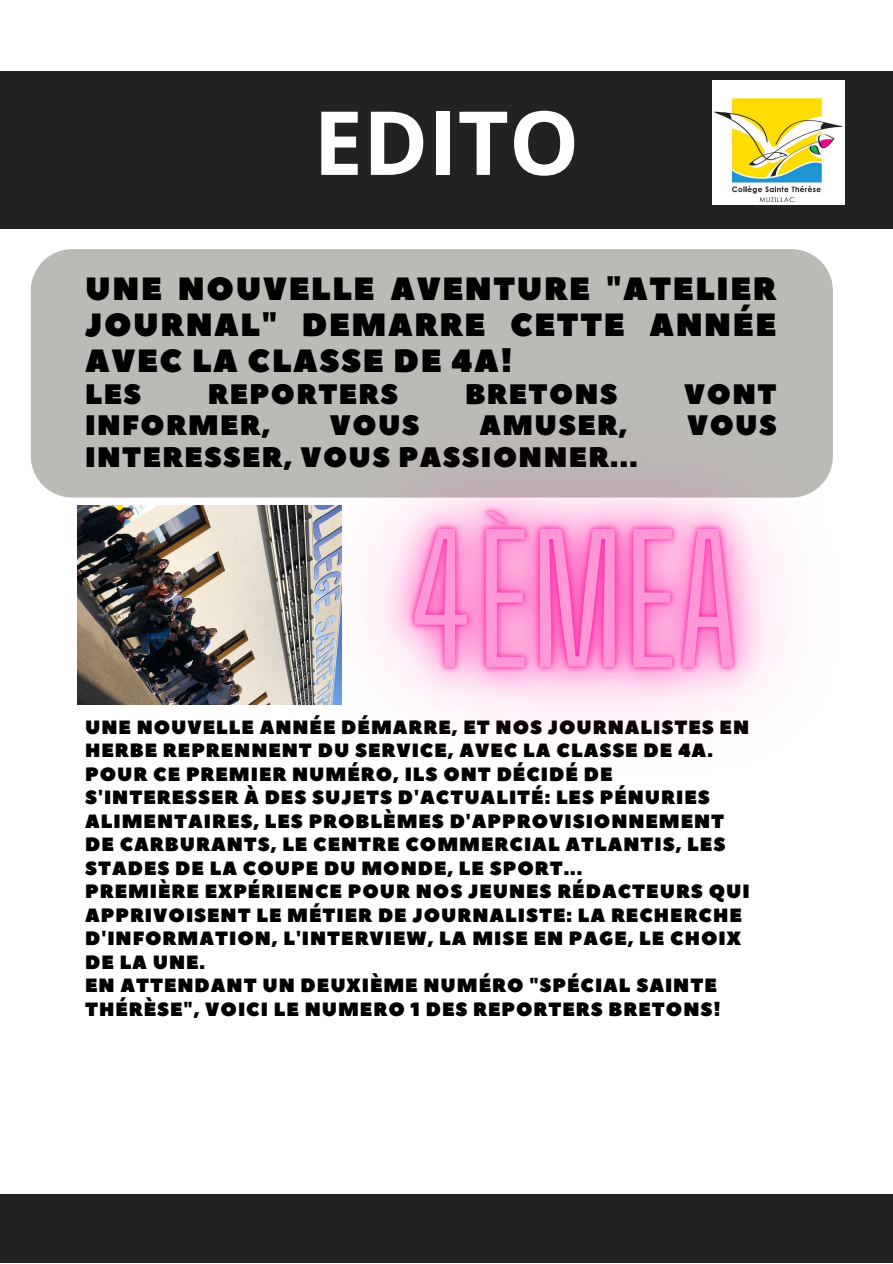
<style>
.page{position:relative;width:893px;height:1264px;background:#fff}
.page>*{position:absolute;margin:0;border:0;box-sizing:border-box;transform-origin:0 0}
.t1{font:700 88.35px "Open Sans";color:#fff}
.t2{font:32.1px/36px "Peace Sans";letter-spacing:.05em;color:#000;text-align:justify}
.t3{font:28.05px "Peace Sans";letter-spacing:.05em;color:#000}
.t4{font:19.2px/23.5px "Peace Sans";letter-spacing:.05em;color:#000}
</style>
<div class="page">
<div style="left:0;top:72px;width:892px;height:157px;background:#222"></div>
<div style="left:0;top:1194px;width:892px;height:68px;background:#222"></div>
<div style="left:31px;top:249px;width:801px;height:248px;background:#bbbab6"></div>
<img style="left:78px;top:505px;width:136px;height:199px">
<img style="left:214px;top:302px;width:619px;height:419px">
<img style="left:712px;top:80px;width:132px;height:124px">
<p class="t1" style="left:313px;top:80px;width:267px">EDITO</p>
<p class="t2" style="left:85px;top:272px;width:692px">UNE NOUVELLE AVENTURE "ATELIER JOURNAL" DEMARRE CETTE ANNÉE AVEC LA CLASSE DE 4A!</p>
<p class="t3" style="left:85px;top:375px;width:57px">LES</p>
<p class="t3" style="left:208px;top:375px;width:192px">REPORTERS</p>
<p class="t3" style="left:465px;top:375px;width:154px">BRETONS</p>
<p class="t3" style="left:684px;top:375px;width:94px">VONT</p>
<p class="t3" style="left:85px;top:407px;width:186px">INFORMER,</p>
<p class="t3" style="left:330px;top:407px;width:91px">VOUS</p>
<p class="t3" style="left:479px;top:407px;width:149px">AMUSER,</p>
<p class="t3" style="left:687px;top:407px;width:91px">VOUS</p>
<p class="t3" style="left:85px;top:438px;width:554px">INTERESSER, VOUS PASSIONNER...</p>
<p class="t4" style="left:85px;top:715px;width:665px">UNE NOUVELLE ANNÉE DÉMARRE, ET NOS JOURNALISTES EN<br>HERBE REPRENNENT DU SERVICE, AVEC LA CLASSE DE 4A.</p>
<p class="t4" style="left:85px;top:762px;width:641px">POUR CE PREMIER NUMÉRO, ILS ONT DÉCIDÉ DE S'INTERESSER À DES SUJETS D'ACTUALITÉ: LES PÉNURIES ALIMENTAIRES, LES PROBLÈMES D'APPROVISIONNEMENT DE CARBURANTS, LE CENTRE COMMERCIAL ATLANTIS, LES STADES DE LA COUPE DU MONDE, LE SPORT...</p>
<p class="t4" style="left:85px;top:880px;width:666px">PREMIÈRE EXPÉRIENCE POUR NOS JEUNES RÉDACTEURS QUI APPRIVOISENT LE MÉTIER DE JOURNALISTE: LA RECHERCHE D'INFORMATION, L'INTERVIEW, LA MISE EN PAGE, LE CHOIX DE LA UNE.</p>
<p class="t4" style="left:85px;top:974px;width:637px">EN ATTENDANT UN DEUXIÈME NUMÉRO "SPÉCIAL SAINTE<br>THÉRÈSE", VOICI LE NUMERO 1 DES REPORTERS BRETONS!</p>
</div>
